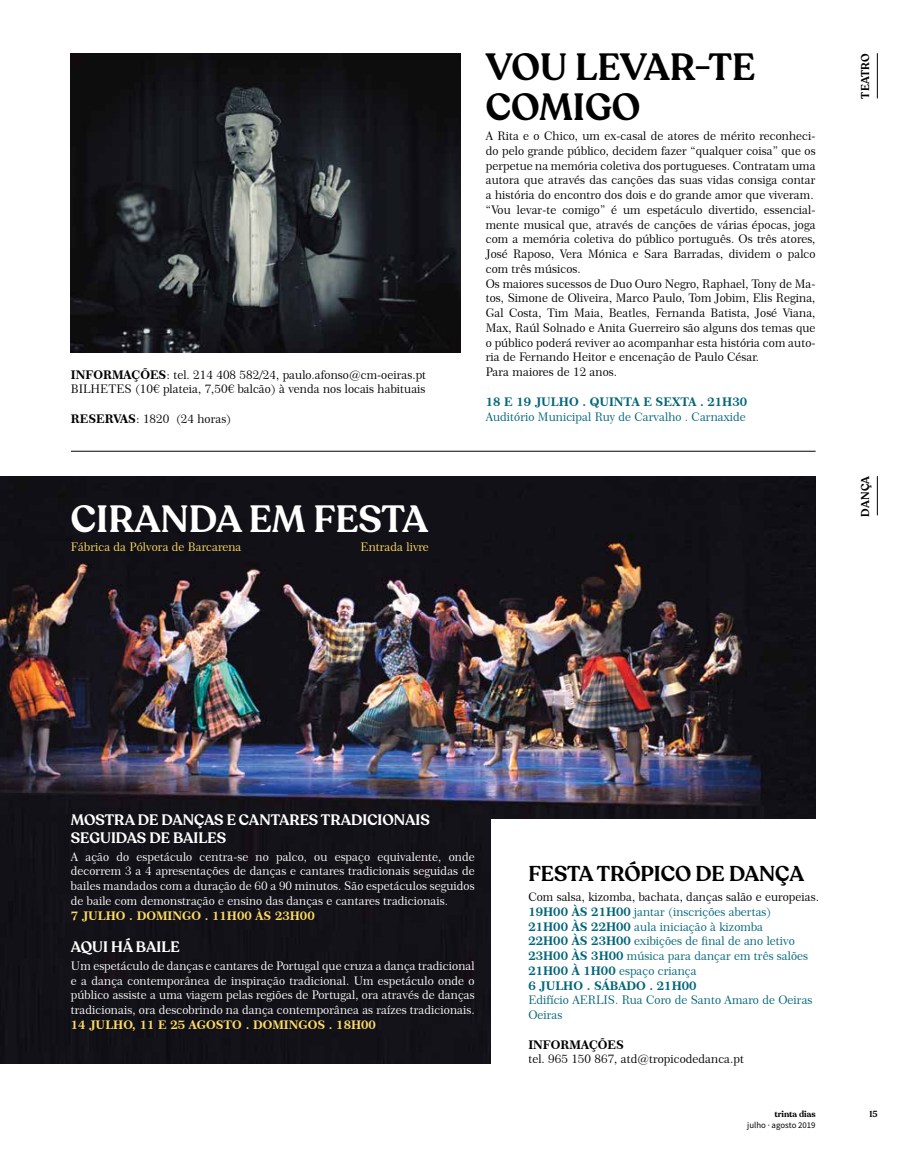
<style>
.page{position:relative;width:922px;height:1170px;background:#fff}
.page>*{position:absolute;margin:0;border:0;box-sizing:border-box;transform-origin:0 0}
.t1{font:600 37.5px/40px "Recoleta";color:#000}
.t2{font:600 37.5px "Recoleta";color:#fff}
.t3{font:600 21.25px "Recoleta";letter-spacing:-.005em;color:#000}
.t4{font:600 15px/18px "Recoleta";color:#fff}
.t5{font:11.88px/14.8px "Century 751 BT Roman B";color:#000}
.t6{font:11.88px/14.8px "Century 751 BT Roman B";color:#fff;text-align:justify}
.t7{font:11.88px/14.8px "Century 751 BT Roman B";color:#00657a}
.t8{font:11.88px "Century 751 BT Bold B";color:#fddb64}
.t9{font:11.88px "Century 751 BT Bold B";color:#00657a}
.t10{font:11.88px "Century 751 BT Roman B";color:#fddb64}
.t11{font:11.88px "Century 751 BT Bold B";color:#000}
.t12{font:600 11.25px "Recoleta";letter-spacing:.02em;color:#000}
.t13{font:8.75px "Source Sans Pro";color:#000}
.t14{font:600 8.75px "Recoleta";color:#000}
.s1{font-family:"Century 751 BT Bold B"}
.s2{color:#000}
</style>
<div class="page">
<img style="left:0;top:476px;width:815px;height:587px">
<div style="left:491px;top:819px;width:430px;height:289px;background:#fff"></div>
<hr style="left:876px;top:53px;width:1px;height:45px;background:#000">
<hr style="left:876px;top:476px;width:1px;height:39px;background:#000">
<img style="left:71px;top:53px;width:390px;height:300px">
<hr style="left:71px;top:451px;width:744px;height:1px;background:#000">
<p class="t5" style="left:71px;top:367px;width:357px"><span class="s1">INFORMAÇÕES</span>: tel. 214 408 582/24, paulo.afonso@cm-oeiras.pt<br>BILHETES (10€ plateia, 7,50€ balcão) à venda nos locais habituais</p>
<p class="t5" style="left:71px;top:411px;width:162px"><span class="s1">RESERVAS</span>: 1820 (24 horas)</p>
<h1 class="t2" style="left:71px;top:495px;width:359px">CIRANDA EM FESTA</h1>
<p class="t10" style="left:71px;top:539px;width:172px">Fábrica da Pólvora de Barcarena</p>
<p class="t10" style="left:360px;top:539px;width:70px">Entrada livre</p>
<h1 class="t1" style="left:485px;top:48px;width:271px">VOU LEVAR-TE<br>COMIGO</h1>
<p class="t5" style="left:485px;top:128px;width:331px">A Rita e o Chico, um ex-casal de atores de mérito reconheci&shy;do pelo grande público, decidem fazer “qualquer coisa” que os perpetue na memória coletiva dos portugueses. Contratam uma autora que através das canções das suas vidas consiga contar a história do encontro dos dois e do grande amor que viveram. “Vou levar-te comigo” é um espetáculo divertido, essencial&shy;mente musical que, através de canções de várias épocas, joga com a memória coletiva do público português. Os três atores, José Raposo, Vera Mónica e Sara Barradas, dividem o palco com três músicos.<br>Os maiores sucessos de Duo Ouro Negro, Raphael, Tony de Ma&shy;tos, Simone de Oliveira, Marco Paulo, Tom Jobim, Elis Regina, Gal Costa, Tim Maia, Beatles, Fernanda Batista, José Viana, Max, Raúl Solnado e Anita Guerreiro são alguns dos temas que o público poderá reviver ao acompanhar esta história com auto&shy;ria de Fernando Heitor e encenação de Paulo César.<br>Para maiores de 12 anos.</p>
<p class="t9" style="left:485px;top:394px;width:263px">18 E 19 JULHO . QUINTA E SEXTA . 21H30</p>
<p class="t7" style="left:485px;top:409px;width:261px">Auditório Municipal Ruy de Carvalho . Carnaxide</p>
<p class="t12" style="left:858px;top:99px;width:47px;rotate:-90deg">TEATRO</p>
<p class="t12" style="left:858px;top:516px;width:42px;rotate:-90deg">DANÇA</p>
<p class="t4" style="left:71px;top:811px;width:360px">MOSTRA DE DANÇAS E CANTARES TRADICIONAIS<br>SEGUIDAS DE BAILES</p>
<p class="t6" style="left:71px;top:848px;width:405px">A ação do espetáculo centra-se no palco, ou espaço equivalente, onde decorrem 3 a 4 apresentações de danças e cantares tradicionais seguidas de bailes mandados com a duração de 60 a 90 minutos. São espetáculos seguidos de baile com demonstração e ensino das danças e cantares tradicionais.</p>
<p class="t8" style="left:71px;top:908px;width:245px">7 JULHO . DOMINGO . 11H00 ÀS 23H00</p>
<p class="t4" style="left:71px;top:938px;width:110px">AQUI HÁ BAILE</p>
<p class="t6" style="left:71px;top:958px;width:405px">Um espetáculo de danças e cantares de Portugal que cruza a dança tradicional e a dança contemporânea de inspiração tradicional. Um espetáculo onde o público assiste a uma viagem pelas regiões de Portugal, ora através de danças tradicionais, ora descobrindo na dança contemporânea as raízes tradicionais.</p>
<p class="t8" style="left:71px;top:1017px;width:306px">14 JULHO, 11 E 25 AGOSTO . DOMINGOS . 18H00</p>
<h2 class="t3" style="left:528px;top:860px;width:277px">FESTA TRÓPICO DE DANÇA</h2>
<p class="t7" style="left:528px;top:889px;width:292px"><span class="s2">Com salsa, kizomba, bachata, danças salão e europeias.<br></span><span class="s1">19H00 ÀS 21H00</span> jantar (inscrições abertas)<br><span class="s1">21H00 ÀS 22H00</span> aula iniciação à kizomba<br><span class="s1">22H00 ÀS 23H00</span> exibições de final de ano letivo <span class="s1">23H00 ÀS 3H00</span> música para dançar em três salões <span class="s1">21H00 À 1H00</span> espaço criança</p>
<p class="t9" style="left:528px;top:977px;width:170px">6 JULHO . SÁBADO . 21H00</p>
<p class="t7" style="left:528px;top:992px;width:285px">Edifício AERLIS. Rua Coro de Santo Amaro de Oeiras<br>Oeiras</p>
<p class="t11" style="left:528px;top:1036px;width:97px">INFORMAÇÕES</p>
<p class="t5" style="left:528px;top:1051px;width:217px">tel. 965 150 867, atd@tropicodedanca.pt</p>
<p class="t14" style="left:774px;top:1108px;width:43px">trinta dias</p>
<p class="t14" style="left:869px;top:1108px;width:10px">15</p>
<p class="t13" style="left:747px;top:1119px;width:70px">julho · agosto 2019</p>
</div>
